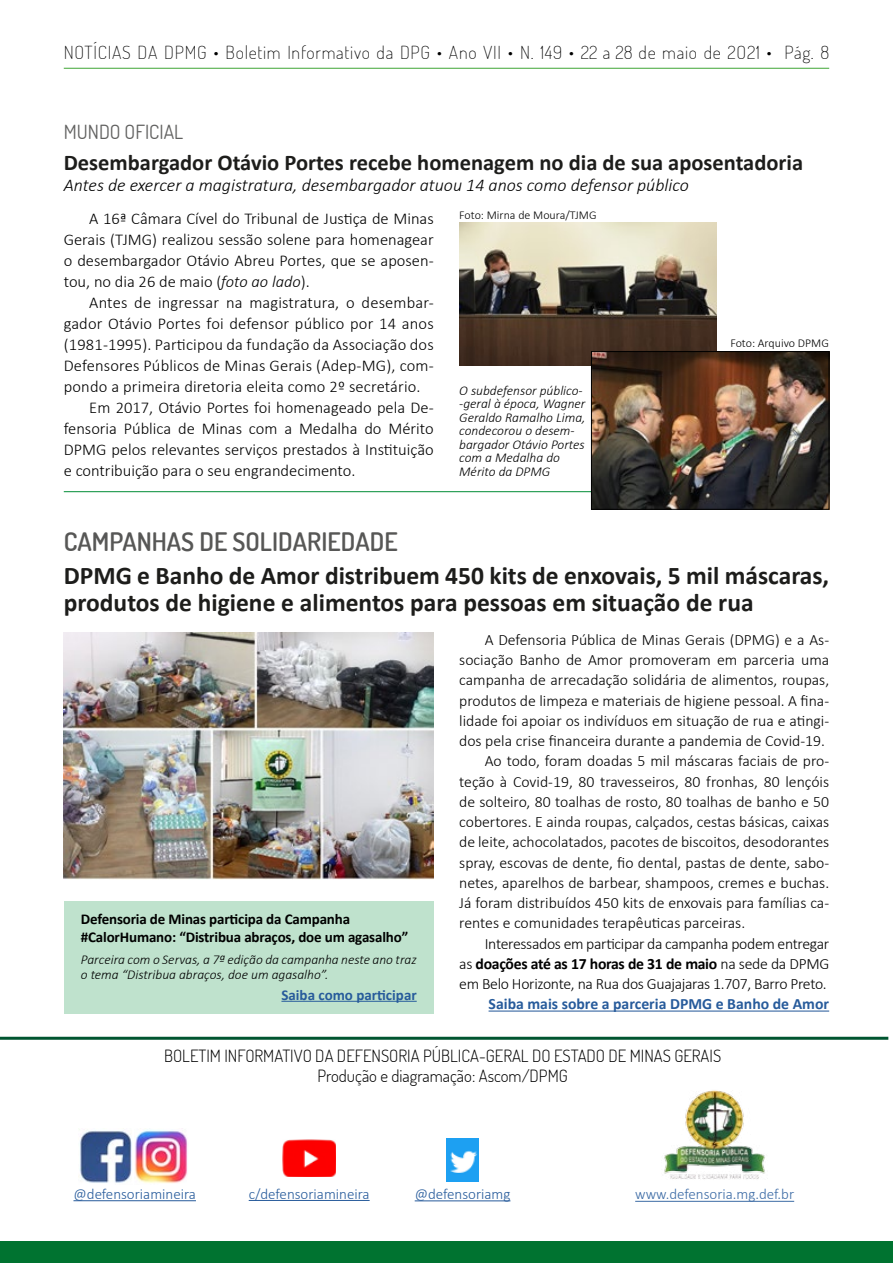
<style>
.page{position:relative;width:893px;height:1263px;background:#fff}
.page>*{position:absolute;margin:0;border:0;box-sizing:border-box;transform-origin:0 0}
.t1{font:700 25.5px/27px "Calibri";color:#1d1d1b}
.t2{font:600 25.5px "Dosis";color:#575756}
.t3{font:700 22.5px "Calibri";color:#1d1d1b}
.t4{font:19.5px "Dosis";color:#616160}
.t5{font:200 18px "Dosis";letter-spacing:.04em;color:#000}
.t6{font:italic 300 18px "Calibri";color:#000}
.t7{font:300 16.8px/19.6px "Dosis";color:#000;text-align:center}
.t8{font:300 16.5px/21px "Calibri";color:#000;text-align:justify}
.t9{font:300 15.75px "Calibri";color:#000}
.t10{font:300 15.75px "Calibri";letter-spacing:-.02em;color:#000}
.t11{font:700 15.75px "Calibri";letter-spacing:-.02em;color:#000}
.t12{font:700 15.75px "Calibri";color:#275b9b}
.t13{font:700 15px/18px "Calibri";letter-spacing:-.01em;color:#000}
.t14{font:300 15px "Calibri";color:#275b9b}
.t15{font:300 15px "Calibri";color:#3c6ba5}
.t16{font:700 15px "Calibri";color:#275b9b}
.t17{font:italic 300 13.5px/13.5px "Calibri";color:#000}
.t18{font:300 12px "Calibri";color:#000}
.s1{font-style:italic}
.s2{font-weight:300}
</style>
<div class="page">
<div style="left:0;top:1241px;width:893px;height:22px;background:#007330"></div>
<hr style="left:64px;top:68px;width:765px;height:1px;background:#3fa535">
<div style="left:64px;top:901px;width:370px;height:112px;background:#bfe2cd"></div>
<hr style="left:64px;top:491px;width:569px;height:1px;background:#008d36">
<img style="left:459px;top:222px;width:257px;height:144px">
<hr style="left:489px;top:1010px;width:340px;height:1px;background:#275b9b">
<hr style="left:281px;top:1001px;width:136px;height:1px;background:#275b9b">
<hr style="left:0;top:1037px;width:888px;height:3px;background:#005530">
<hr style="left:635px;top:1201px;width:159px;height:1px;background:#3c6ba5">
<img style="left:664px;top:1090px;width:101px;height:89px">
<hr style="left:249px;top:1200px;width:121px;height:1px;background:#275b9b">
<img style="left:283px;top:1140px;width:53px;height:37px">
<img style="left:447px;top:1139px;width:32px;height:42px">
<hr style="left:415px;top:1200px;width:95px;height:1px;background:#275b9b">
<hr style="left:73px;top:1200px;width:123px;height:1px;background:#275b9b">
<img style="left:78px;top:1129px;width:54px;height:54px">
<img style="left:135px;top:1128px;width:53px;height:56px">
<img style="left:593px;top:353px;width:234px;height:154px">
<div style="left:591px;top:351px;width:238px;height:158px;border:1px solid #000"></div>
<img style="left:64px;top:633px;width:370px;height:246px">
<p class="t5" style="left:64px;top:41px;width:767px">NOTÍCIAS DA DPMG • Boletim Informativo da DPG • Ano VII • N. 149 • 22 a 28 de maio de 2O21 • Pág. 8</p>
<p class="t4" style="left:64px;top:119px;width:121px">MUNDO OFICIAL</p>
<h2 class="t3" style="left:64px;top:148px;width:741px">Desembargador Otávio Portes recebe homenagem no dia de sua aposentadoria</h2>
<p class="t6" style="left:64px;top:174px;width:627px">Antes de exercer a magistratura, desembargador atuou 14 anos como defensor público</p>
<p class="t8" style="left:64px;top:208px;width:371px;text-indent:26px">A 16ª Câmara Cível do Tribunal de Justiça de Minas Gerais (TJMG) realizou sessão solene para homenagear o desembargador Otávio Abreu Portes, que se aposen&shy;tou, no dia 26 de maio (<span class="s1">foto ao lado</span>).</p>
<p class="t8" style="left:89px;top:292px;width:346px">Antes de ingressar na magistratura, o desembar-</p>
<p class="t8" style="left:64px;top:313px;width:371px">gador Otávio Portes foi defensor público por 14 anos</p>
<p class="t8" style="left:64px;top:334px;width:371px">(1981-1995). Participou da fundação da Associação dos</p>
<p class="t8" style="left:64px;top:355px;width:371px">Defensores Públicos de Minas Gerais (Adep-MG), com-</p>
<p class="t8" style="left:64px;top:376px;width:358px">pondo a primeira diretoria eleita como 2º secretário.</p>
<p class="t8" style="left:89px;top:397px;width:346px">Em 2017, Otávio Portes foi homenageado pela De-</p>
<p class="t8" style="left:64px;top:418px;width:371px">fensoria Pública de Minas com a Medalha do Mérito</p>
<p class="t8" style="left:64px;top:439px;width:371px">DPMG pelos relevantes serviços prestados à Instituição</p>
<p class="t8" style="left:64px;top:460px;width:293px">e contribuição para o seu engrandecimento.</p>
<p class="t18" style="left:459px;top:208px;width:139px">Foto: Mirna de Moura/TJMG</p>
<p class="t17" style="left:459px;top:384px;width:128px">O subdefensor público--geral à época, Wagner<br>Geraldo Ramalho Lima, condecorou o desem&shy;bargador Otávio Portes com a Medalha do<br>Mérito da DPMG</p>
<p class="t18" style="left:730px;top:336px;width:100px">Foto: Arquivo DPMG</p>
<h1 class="t2" style="left:64px;top:525px;width:335px">CAMPANHAS DE SOLIDARIEDADE</h1>
<h1 class="t1" style="left:64px;top:562px;width:767px">DPMG e Banho de Amor distribuem 450 kits de enxovais, 5 mil máscaras, produtos de higiene e alimentos para pessoas em situação de rua</h1>
<p class="t9" style="left:485px;top:630px;width:346px">A Defensoria Pública de Minas Gerais (DPMG) e a As-</p>
<p class="t9" style="left:459px;top:650px;width:371px">sociação Banho de Amor promoveram em parceria uma</p>
<p class="t9" style="left:459px;top:670px;width:371px">campanha de arrecadação solidária de alimentos, roupas,</p>
<p class="t9" style="left:459px;top:690px;width:371px">produtos de limpeza e materiais de higiene pessoal. A fina-</p>
<p class="t9" style="left:459px;top:711px;width:371px">lidade foi apoiar os indivíduos em situação de rua e atingi-</p>
<p class="t9" style="left:459px;top:731px;width:367px">dos pela crise financeira durante a pandemia de Covid-19.</p>
<p class="t9" style="left:485px;top:751px;width:346px">Ao todo, foram doadas 5 mil máscaras faciais de pro-</p>
<p class="t9" style="left:459px;top:771px;width:371px">teção à Covid-19, 80 travesseiros, 80 fronhas, 80 lençóis</p>
<p class="t9" style="left:459px;top:792px;width:371px">de solteiro, 80 toalhas de rosto, 80 toalhas de banho e 50</p>
<p class="t9" style="left:459px;top:812px;width:371px">cobertores. E ainda roupas, calçados, cestas básicas, caixas</p>
<p class="t9" style="left:459px;top:832px;width:371px">de leite, achocolatados, pacotes de biscoitos, desodorantes</p>
<p class="t9" style="left:459px;top:852px;width:371px">spray, escovas de dente, fio dental, pastas de dente, sabo-</p>
<p class="t9" style="left:459px;top:873px;width:371px">netes, aparelhos de barbear, shampoos, cremes e buchas.</p>
<p class="t9" style="left:459px;top:893px;width:371px">Já foram distribuídos 450 kits de enxovais para famílias ca-</p>
<p class="t9" style="left:459px;top:913px;width:287px">rentes e comunidades terapêuticas parceiras.</p>
<p class="t10" style="left:485px;top:933px;width:346px">Interessados em participar da campanha podem entregar</p>
<p class="t11" style="left:459px;top:953px;width:371px"><span class="s2">as</span> doações até as 17 horas de 31 de maio <span class="s2">na sede da DPMG</span></p>
<p class="t10" style="left:459px;top:974px;width:369px">em Belo Horizonte, na Rua dos Guajajaras 1.707, Barro Preto.</p>
<p class="t12" style="left:489px;top:994px;width:342px">Saiba mais sobre a parceria DPMG e Banho de Amor</p>
<p class="t13" style="left:81px;top:910px;width:329px">Defensoria de Minas participa da Campanha #CalorHumano: “Distribua abraços, doe um agasalho”</p>
<p class="t17" style="left:81px;top:951px;width:337px;line-height:15px">Parceira com o Servas, a 7ª edição da campanha neste ano traz o tema “Distribua abraços, doe um agasalho”.</p>
<p class="t16" style="left:281px;top:985px;width:137px">Saiba como participar</p>
<p class="t7" style="left:164px;top:1045px;width:559px">BOLETIM INFORMATIVO DA DEFENSORIA PÚBLICA-GERAL DO ESTADO DE MINAS GERAIS<br>Produção e diagramação: Ascom/DPMG</p>
<p class="t14" style="left:73px;top:1184px;width:124px">@defensoriamineira</p>
<p class="t14" style="left:249px;top:1184px;width:122px">c/defensoriamineira</p>
<p class="t14" style="left:415px;top:1185px;width:97px">@defensoriamg</p>
<p class="t15" style="left:635px;top:1185px;width:160px">www.defensoria.mg.def.br</p>
</div>
